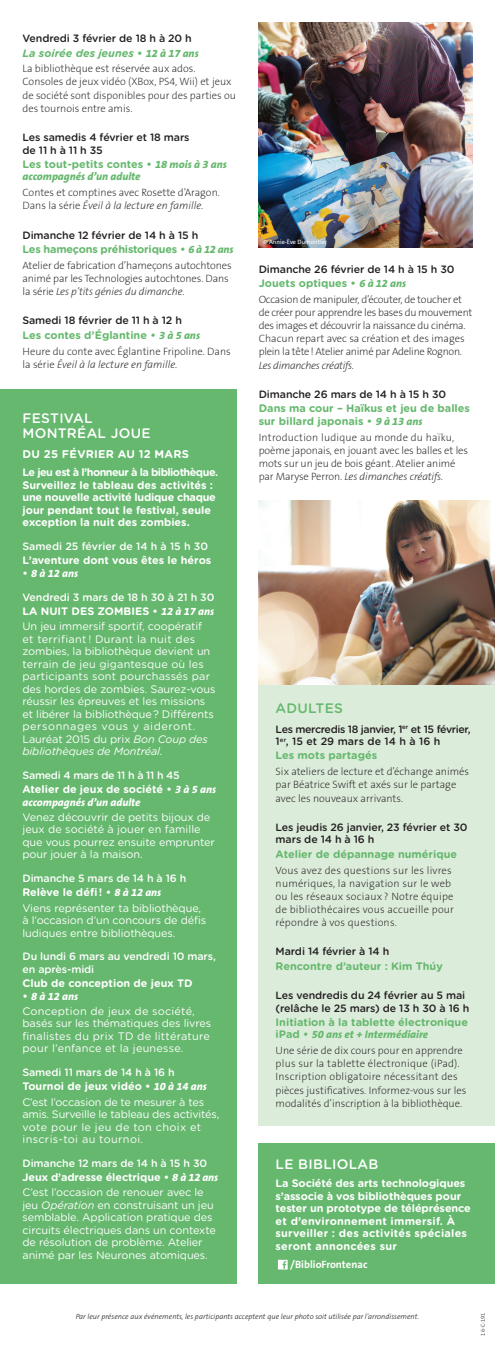
<style>
.page{position:relative;width:495px;height:1350px;background:#fff}
.page>*{position:absolute;margin:0;border:0;box-sizing:border-box;transform-origin:0 0}
.t1{font:500 13.75px/15px "Gotham Rounded";letter-spacing:.02em;color:#fff}
.t2{font:500 13.75px "Gotham Rounded";color:#65b86d}
.t3{font:700 11.25px "Gotham Rounded";letter-spacing:.02em;color:#fff}
.t4{font:10.88px/12.5px "Gotham Rounded";letter-spacing:-.01em;color:#fff}
.t5{font:700 10.88px/12.5px "Gotham Rounded";letter-spacing:-.01em;color:#fff}
.t6{font:700 10.88px/12.5px "Gotham Rounded";color:#65b86d}
.t7{font:10.88px/12.5px "Gotham Rounded";letter-spacing:.02em;color:#fff}
.t8{font:italic 800 10.88px "The Sans B8";color:#65b86d}
.t9{font:italic 800 10.88px "The Sans B8";color:#fff}
.t10{font:700 10.88px "Gotham Rounded";letter-spacing:-.02em;color:#65b86d}
.t11{font:italic 700 10.88px "Gotham Rounded";color:#65b86d}
.t12{font:200 10.62px/13.1px "The Sans B2";color:#231f20}
.t13{font:500 10.62px/12.5px "Gotham Rounded";letter-spacing:-.01em;color:#231f20}
.t14{font:200 10.62px/13.1px "The Sans B2";letter-spacing:-.025em;color:#231f20}
.t15{font:500 10.62px/12.5px "Gotham Rounded";letter-spacing:-.01em;color:#fff}
.t16{font:200 10.62px/13.1px "The Sans B2";letter-spacing:.02em;color:#231f20}
.t17{font:500 10.62px/12.5px "Gotham Rounded";letter-spacing:-.035em;color:#231f20}
.t18{font:italic 200 10.62px "The Sans B2";letter-spacing:-.025em;color:#231f20}
.t19{font:700 10.62px "The Sans B7";color:#fff}
.t20{font:italic 300 7.5px "The Sans B3";color:#231f20}
.t21{font:6.25px "The Sans B5 Plain";color:#fff}
.t22{font:300 5.62px "The Sans B3";color:#231f20}
.s1{font-style:normal}
.s2{font-family:"The Sans B8";font-weight:800}
.s3{font-family:"The Sans B8";font-weight:800;font-style:italic}
.s4{font-style:italic}
.s5{font-family:"Gotham Rounded";font-weight:700;font-style:normal}
.s6{font-weight:700}
</style>
<div class="page">
<div style="left:0;top:389px;width:236px;height:894px;background:#65b86d"></div>
<div style="left:259px;top:684px;width:236px;height:442px;background:#dcecdb"></div>
<div style="left:259px;top:1143px;width:236px;height:140px;background:#65b86d"></div>
<svg style="left:278px;top:1260px;width:10px;height:10px"></svg>
<img style="left:259px;top:22px;width:213px;height:226px">
<img style="left:259px;top:500px;width:236px;height:184px">
<p class="t13" style="left:22px;top:32px;width:171px">Vendredi 3 février de 18 h à 20 h</p>
<p class="t11" style="left:22px;top:45px;width:178px">La soirée des jeunes <span class="s1">•</span> <span class="s2">12 à 17 ans</span></p>
<p class="t12" style="left:22px;top:63px;width:215px">La bibliothèque est réservée aux ados.<br>Consoles de jeux vidéo (XBox, PS4, Wii) et jeux de société sont disponibles pour des parties ou des tournois entre amis.</p>
<p class="t13" style="left:22px;top:131px;width:169px">Les samedis 4 février et 18 mars de 11 h à 11 h 35</p>
<p class="t6" style="left:22px;top:157px;width:206px">Les tout-petits contes • <span class="s3">18 mois à 3 ans</span></p>
<p class="t8" style="left:22px;top:171px;width:120px">accompagnés d’un adulte</p>
<p class="t12" style="left:22px;top:186px;width:199px">Contes et comptines avec Rosette d’Aragon.<br>Dans la série <span class="s4">Éveil à la lecture en famille.</span></p>
<p class="t13" style="left:22px;top:228px;width:177px">Dimanche 12 février de 14 h à 15 h</p>
<p class="t10" style="left:22px;top:241px;width:212px">Les hameçons préhistoriques • <span class="s3">6 à 12 ans</span></p>
<p class="t12" style="left:22px;top:259px;width:211px">Atelier de fabrication d’hameçons autochtones animé par les Technologies autochtones. Dans la série <span class="s4">Les p’tits génies du dimanche.</span></p>
<p class="t13" style="left:22px;top:314px;width:161px">Samedi 18 février de 11 h à 12 h</p>
<p class="t6" style="left:22px;top:328px;width:179px">Les contes d’Églantine • <span class="s3">3 à 5 ans</span></p>
<p class="t12" style="left:22px;top:345px;width:210px">Heure du conte avec Églantine Fripoline. Dans la série <span class="s4">Éveil à la lecture en famille.</span></p>
<p class="t1" style="left:22px;top:410px;width:119px">Festival<br>Montréal joue</p>
<p class="t3" style="left:22px;top:446px;width:168px">Du 25 février au 12 mars</p>
<p class="t5" style="left:22px;top:466px;width:197px">Le jeu est à l’honneur à la bibliothèque.<br>Surveillez le tableau des activités : une nouvelle activité ludique chaque jour pendant tout le festival, seule exception la nuit des zombies.</p>
<p class="t15" style="left:22px;top:540px;width:187px">Samedi 25 février de 14 h à 15 h 30</p>
<p class="t5" style="left:22px;top:554px;width:190px">L’aventure dont vous êtes le héros</p>
<p class="t9" style="left:22px;top:567px;width:57px"><span class="s5">•</span> 8 à 12 ans</p>
<p class="t15" style="left:22px;top:590px;width:193px">Vendredi 3 mars de 18 h 30 à 21 h 30</p>
<p class="t4" style="left:22px;top:603px;width:193px;line-height:15.2px"><span class="s6">La nuit des zom bies •</span> <span class="s3">12 à 17 ans<br></span>U n jeu immersif sportif, coopératif</p>
<p class="t4" style="left:22px;top:632px;width:194px">et terrifiant ! Durant la nuit des zombies, la bibliothèque devient un terrain de jeu gigantesque où les participants sont pourchassés par des hordes de zombies. Saurez-vous réussir les épreuves et les missions et libérer la bibliothèque ? Différents personnages vous y aideront.<br>Lauréat 2015 du prix <span class="s4">Bon Coup des bibliothèques de Montréal.</span></p>
<p class="t15" style="left:22px;top:768px;width:159px">Samedi 4 mars de 11 h à 11 h 45</p>
<p class="t5" style="left:22px;top:783px;width:195px">Atelier de jeux de société • <span class="s3">3 à 5 ans</span></p>
<p class="t9" style="left:22px;top:796px;width:120px">accompagnés d’un adulte</p>
<p class="t4" style="left:22px;top:810px;width:194px">Venez découvrir de petits bijoux de jeux de société à jouer en famille que vous pourrez ensuite emprunter pour jouer à la maison.</p>
<p class="t15" style="left:22px;top:872px;width:166px">Dimanche 5 mars de 14 h à 16 h</p>
<p class="t4" style="left:22px;top:885px;width:180px;line-height:15.2px"><span class="s6">Relève le défi ! •</span> <span class="s3">8 à 12 ans<br></span>Viens représenter ta bibliothèque,</p>
<p class="t4" style="left:22px;top:914px;width:185px">à l’occasion d’un concours de défis ludiques entre bibliothèques.</p>
<p class="t15" style="left:22px;top:950px;width:195px">Du lundi 6 mars au vendredi 10 mars, en après-midi</p>
<p class="t5" style="left:22px;top:977px;width:172px">Club de conception de jeux TD</p>
<p class="t9" style="left:22px;top:990px;width:57px"><span class="s5">•</span> 8 à 12 ans</p>
<p class="t7" style="left:22px;top:1004px;width:190px">Conception de jeux de société, basés sur les thématiques des livres finalistes du prix TD de littérature pour l’enfance et la jeunesse.</p>
<p class="t15" style="left:22px;top:1066px;width:154px">Samedi 11 mars de 14 h à 16 h</p>
<p class="t4" style="left:22px;top:1079px;width:186px;line-height:15.2px"><span class="s6">Tournoi de jeux vidéo •</span> <span class="s3">10 à 14 ans<br></span>C’est l’occasion de te mesurer à tes</p>
<p class="t4" style="left:22px;top:1108px;width:198px">amis. Surveille le tableau des activités, vote pour le jeu de ton choix et inscris-toi au tournoi.</p>
<p class="t15" style="left:22px;top:1156px;width:186px">Dimanche 12 mars de 14 h à 15 h 30</p>
<p class="t4" style="left:22px;top:1169px;width:197px;line-height:15.2px"><span class="s6">Jeux d’adresse électrique •</span> <span class="s3">8 à 12 ans<br></span>C’est l’occasion de renouer avec le</p>
<p class="t4" style="left:22px;top:1198px;width:195px">jeu <span class="s4">Opération</span> en construisant un jeu semblable. Application pratique des circuits électriques dans un contexte de résolution de problème. Atelier animé par les Neurones atomiques.</p>
<p class="t21" style="left:263px;top:238px;width:66px">© Annie-Ève Dumontier</p>
<p class="t13" style="left:259px;top:262px;width:197px">Dimanche 26 février de 14 h à 15 h 30</p>
<p class="t6" style="left:259px;top:277px;width:149px">Jouets optiques • <span class="s3">6 à 12 ans</span></p>
<p class="t14" style="left:259px;top:293px;width:215px">Occasion de manipuler, d’écouter, de toucher et de créer pour apprendre les bases du mouvement des images et découvrir la naissance du cinéma.<br>Chacun repart avec sa création et des images plein la tête! Atelier animé par Adeline Rognon.</p>
<p class="t18" style="left:259px;top:359px;width:97px">Les dimanches créatifs.</p>
<p class="t13" style="left:259px;top:388px;width:189px">Dimanche 26 mars de 14 h à 15 h 30</p>
<p class="t6" style="left:259px;top:402px;width:213px">Dans ma cour – Haïkus et jeu de balles sur billard japonais • <span class="s3">9 à 13 ans</span></p>
<p class="t12" style="left:259px;top:431px;width:211px">Introduction ludique au monde du haïku, poème japonais, en jouant avec les balles et les mots sur un jeu de bois géant. Atelier animé par Maryse Perron. <span class="s4">Les dimanches créatifs.</span></p>
<p class="t2" style="left:276px;top:698px;width:69px">Adu ltes</p>
<p class="t17" style="left:276px;top:722px;width:196px">Les mercredis 18 janvier, 1<sup>er</sup> et 15 février,<br>1<sup>er</sup>, 15 et 29 mars de 14 h à 16 h</p>
<p class="t6" style="left:276px;top:749px;width:103px">Les mots partagés</p>
<p class="t12" style="left:276px;top:765px;width:195px">Six ateliers de lecture et d’échange animés par Béatrice Swift et axés sur le partage avec les nouveaux arrivants.</p>
<p class="t13" style="left:276px;top:820px;width:193px">Les jeudis 26 janvier, 23 février et 30 mars de 14 h à 16 h</p>
<p class="t6" style="left:276px;top:847px;width:183px">Atelier de dépannage numérique</p>
<p class="t16" style="left:276px;top:864px;width:180px">Vous avez des questions sur les livres numériques, la navigation sur le web ou les réseaux sociaux ? Notre équipe de bibliothécaires vous accueille pour répondre à vos questions.</p>
<p class="t13" style="left:276px;top:945px;width:115px">Mardi 14 février à 14 h</p>
<p class="t6" style="left:276px;top:959px;width:169px">Rencontre d’auteur : Kim Thúy</p>
<p class="t13" style="left:276px;top:989px;width:195px">Les vendredis du 24 février au 5 mai (relâche le 25 mars) de 13 h 30 à 16 h</p>
<p class="t6" style="left:276px;top:1015px;width:194px">Initiation à la tablette électronique</p>
<p class="t8" style="left:276px;top:1029px;width:154px"><span class="s5">iPad •</span> 50 ans et + Intermédiaire</p>
<p class="t12" style="left:276px;top:1044px;width:192px">Une série de dix cours pour en apprendre plus sur la tablette électronique (iPad).<br>Inscription obligatoire nécessitant des pièces justificatives. Informez-vous sur les modalités d’inscription à la bibliothèque.</p>
<p class="t1" style="left:276px;top:1156px;width:104px">Le Bibliolab</p>
<p class="t5" style="left:276px;top:1176px;width:197px">La Société des arts technologiques s’associe à vos bibliothèques pour tester un prototype de téléprésence et d’environnement immersif. À surveiller : des activités spéciales seront annoncées sur</p>
<p class="t19" style="left:290px;top:1259px;width:79px">/BiblioFrontenac</p>
<p class="t20" style="left:76px;top:1312px;width:345px">Par leur présence aux événements, les participants acceptent que leur photo soit utilisée par l’arrondissement.</p>
<p class="t22" style="left:480px;top:1336px;width:24px;rotate:-90deg">16-C-191</p>
</div>
